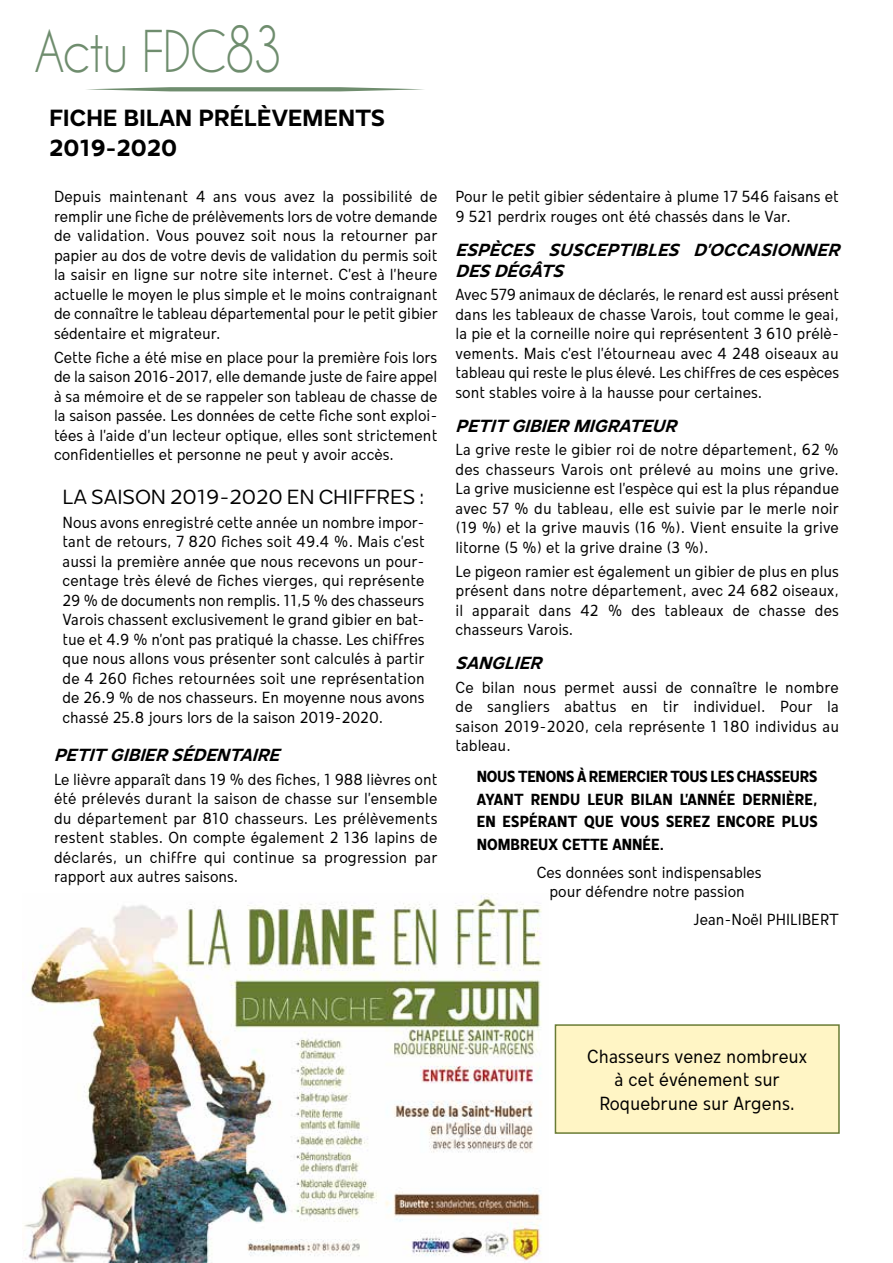
<style>
.page{position:relative;width:893px;height:1263px;background:#fff}
.page>*{position:absolute;margin:0;border:0;box-sizing:border-box;transform-origin:0 0}
.t1{font:54px "Caviar Dreams";letter-spacing:-.04em;color:#6f8d6e;scale:.9 1}
.t2{font:700 24px/30px "Mollen Personal Use";letter-spacing:.01em;color:#000}
.t3{font:21px "Mollen Personal Use";letter-spacing:-.005em;color:#000}
.t4{font:condensed 19.5px/23.7px "Mollen Personal Use";color:#000;text-align:center}
.t5{font:italic 700 18px/21px "Mollen Personal Use";color:#000}
.t6{font:condensed 16.5px/19.5px "Mollen Personal Use";color:#000;text-align:justify}
.t7{font:700 condensed 16.5px/22.5px "Mollen Personal Use";letter-spacing:.01em;color:#000;text-align:justify}
.s1{font-size:59.4px}
</style>
<div class="page">
<div style="left:555px;top:1024px;width:285px;height:110px;background:#fff5c5;border:2px solid #697c35"></div>
<img style="left:24px;top:894px;width:518px;height:369px">
<svg style="left:86px;top:87px;width:338px;height:4px"></svg>
<h1 class="t1" style="left:34px;top:19px;width:278px">Actu FDC<span class="s1">83</span></h1>
<h2 class="t2" style="left:50px;top:102px;width:337px">FICHE BILAN PRÉLÈVEMENTS<br>2019-2020</h2>
<p class="t6" style="left:54px;top:187px;width:385px">Depuis maintenant 4 ans vous avez la possibilité de remplir une fiche de prélèvements lors de votre demande de validation. Vous pouvez soit nous la retourner par papier au dos de votre devis de validation du permis soit la saisir en ligne sur notre site internet. C’est à l’heure actuelle le moyen le plus simple et le moins contraignant de connaître le tableau départemental pour le petit gibier sédentaire et migrateur.</p>
<p class="t6" style="left:54px;top:347px;width:385px">Cette fiche a été mise en place pour la première fois lors de la saison 2016-2017, elle demande juste de faire appel à sa mémoire et de se rappeler son tableau de chasse de la saison passée. Les données de cette fiche sont exploi&shy;tées à l’aide d’un lecteur optique, elles sont strictement confidentielles et personne ne peut y avoir accès.</p>
<p class="t3" style="left:63px;top:485px;width:364px">LA SAISON 2019-2020 EN CHIFFRES :</p>
<p class="t6" style="left:63px;top:512px;width:364px">Nous avons enregistré cette année un nombre impor&shy;tant de retours, 7 820 fiches soit 49.4 %. Mais c’est aussi la première année que nous recevons un pour&shy;centage très élevé de fiches vierges, qui représente 29 % de documents non remplis. 11,5 % des chasseurs Varois chassent exclusivement le grand gibier en bat&shy;tue et 4.9 % n’ont pas pratiqué la chasse. Les chiffres que nous allons vous présenter sont calculés à partir de 4 260 fiches retournées soit une représentation de 26.9 % de nos chasseurs. En moyenne nous avons chassé 25.8 jours lors de la saison 2019-2020.</p>
<p class="t5" style="left:54px;top:744px;width:232px">PETIT GIBIER SÉDENTAIRE</p>
<p class="t6" style="left:54px;top:769px;width:385px">Le lièvre apparaît dans 19 % des fiches, 1 988 lièvres ont été prélevés durant la saison de chasse sur l’ensemble du département par 810 chasseurs. Les prélèvements restent stables. On compte également 2 136 lapins de déclarés, un chiffre qui continue sa progression par rapport aux autres saisons.</p>
<p class="t6" style="left:455px;top:187px;width:385px">Pour le petit gibier sédentaire à plume 17 546 faisans et<br>9 521 perdrix rouges ont été chassés dans le Var.</p>
<p class="t5" style="left:455px;top:239px;width:391px">ESPÈCES SUSCEPTIBLES D’OCCASIONNER<br>DES DÉGÂTS</p>
<p class="t6" style="left:455px;top:285px;width:385px">Avec 579 animaux de déclarés, le renard est aussi présent dans les tableaux de chasse Varois, tout comme le geai, la pie et la corneille noire qui représentent 3 610 prélè&shy;vements. Mais c’est l’étourneau avec 4 248 oiseaux au tableau qui reste le plus élevé. Les chiffres de ces espèces sont stables voire à la hausse pour certaines.</p>
<p class="t5" style="left:455px;top:415px;width:228px">PETIT GIBIER MIGRATEUR</p>
<p class="t6" style="left:455px;top:440px;width:385px">La grive reste le gibier roi de notre département, 62 % des chasseurs Varois ont prélevé au moins une grive.<br>La grive musicienne est l’espèce qui est la plus répandue avec 57 % du tableau, elle est suivie par le merle noir (19 %) et la grive mauvis (16 %). Vient ensuite la grive litorne (5 %) et la grive draine (3 %).</p>
<p class="t6" style="left:455px;top:561px;width:385px">Le pigeon ramier est également un gibier de plus en plus présent dans notre département, avec 24 682 oiseaux, il apparait dans 42 % des tableaux de chasse des chasseurs Varois.</p>
<p class="t5" style="left:455px;top:652px;width:93px">SANGLIER</p>
<p class="t6" style="left:455px;top:677px;width:385px">Ce bilan nous permet aussi de connaître le nombre de sangliers abattus en tir individuel. Pour la saison 2019-2020, cela représente 1 180 individus au tableau.</p>
<p class="t7" style="left:477px;top:765px;width:342px">NOUS TENONS À REMERCIER TOUS LES CHASSEURS AYANT RENDU LEUR BILAN L’ANNÉE DERNIÈRE, EN ESPÉRANT QUE VOUS SEREZ ENCORE PLUS NOMBREUX CETTE ANNÉE.</p>
<p class="t6" style="left:537px;top:862px;width:226px;text-align:center">Ces données sont indispensables pour défendre notre passion</p>
<p class="t6" style="left:693px;top:909px;width:148px">Jean-Noël PHILIBERT</p>
<p class="t4" style="left:587px;top:1044px;width:222px">Chasseurs venez nombreux à cet événement sur<br>Roquebrune sur Argens.</p>
</div>
